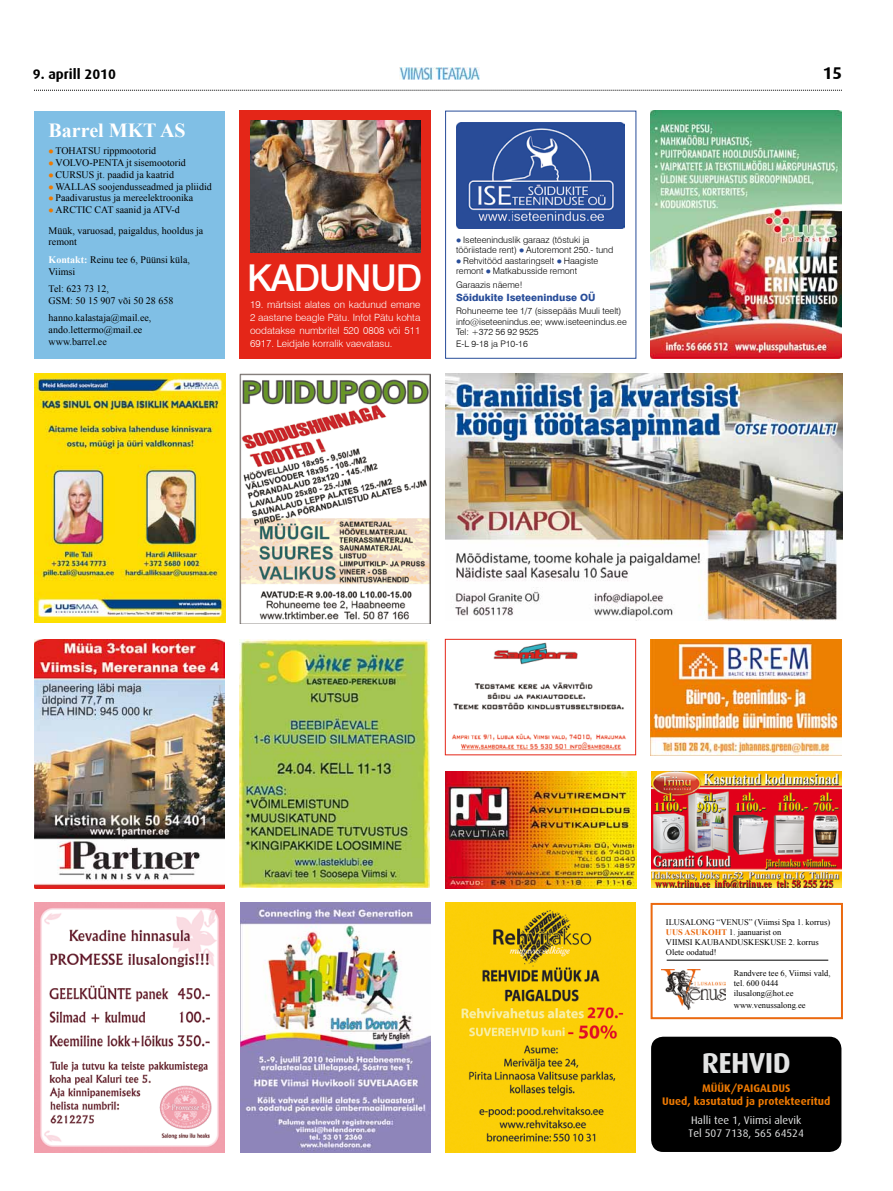
<style>
.page{position:relative;width:893px;height:1191px;background:#fff}
.page>*{position:absolute;margin:0;border:0;box-sizing:border-box;transform-origin:0 0}
.t1{font:500 37px "Swiss 721 BT";letter-spacing:-.03em;color:#fff}
.t2{font:700 29px "Dax";letter-spacing:-.02em;color:#e3e4e4}
.t3{font:700 20px "Times New Roman";color:#fff}
.t4{font:700 17px "Dax";color:#000}
.t5{font:700 14px "Dax";color:#000}
.t6{font:700 11px/13px "Dax";color:#ed7902;text-align:center}
.t7{font:11px/13px "Dax";color:#e3e4e4}
.t8{font:10px/17.5px "Times New Roman";color:#000}
.t9{font:300 10px/13px "Swiss 721 BT";color:#fff;text-align:justify}
.t10{font:800 10px "Swiss 721 BT";color:#284d99}
.t11{font:300 9px/10.5px "Swiss 721 BT";color:#000}
.t12{font:8.5px/10px "Times New Roman";color:#000}
.s1{color:#ed7902}
.s2{font-weight:700;color:#fff}
.s3{color:#284d99}
.s4{font-weight:700;color:#eb690f}
</style>
<div class="page">
<div style="left:240px;top:111px;width:191px;height:248px;background:#e42618"></div>
<svg style="left:34px;top:90px;width:808px;height:1px"></svg>
<img style="left:400px;top:68px;width:79px;height:11px">
<img style="left:445px;top:373px;width:398px;height:247px">
<img style="left:651px;top:111px;width:191px;height:248px">
<img style="left:457px;top:122px;width:167px;height:106px">
<div style="left:445px;top:111px;width:191px;height:248px;border:1px solid #284d99"></div>
<img style="left:239px;top:373px;width:192px;height:251px">
<img style="left:34px;top:373px;width:191px;height:250px">
<img style="left:240px;top:639px;width:190px;height:249px">
<img style="left:34px;top:639px;width:190px;height:249px">
<img style="left:34px;top:903px;width:190px;height:249px">
<img style="left:241px;top:903px;width:190px;height:249px">
<img style="left:445px;top:771px;width:191px;height:117px">
<img style="left:651px;top:771px;width:191px;height:117px">
<img style="left:452px;top:642px;width:174px;height:109px">
<div style="left:445px;top:639px;width:191px;height:116px;border:1px solid #e42618"></div>
<img style="left:651px;top:639px;width:191px;height:116px">
<div style="left:651px;top:903px;width:192px;height:116px;border:2px solid #eb690f"></div>
<img style="left:662px;top:969px;width:63px;height:40px">
<hr style="left:667px;top:960px;width:161px;height:1px;background:#000">
<div style="left:651px;top:1036px;width:190px;height:116px;background:#000;border-radius:12px"></div>
<div style="left:34px;top:111px;width:190px;height:247px;background:#80bfe5"></div>
<img style="left:250px;top:120px;width:170px;height:133px">
<img style="left:445px;top:903px;width:190px;height:249px">
<h3 class="t5" style="left:33px;top:66px;width:85px">9. aprill 2010</h3>
<h3 class="t4" style="left:823px;top:64px;width:21px">15</h3>
<h3 class="t3" style="left:49px;top:116px;width:139px">Barrel MKT AS</h3>
<p class="t8" style="left:49px;top:142px;width:109px"><span class="s1">●</span> TOHATSU rippmootorid</p>
<p class="t8" style="left:49px;top:154px;width:139px"><span class="s1">●</span> VOLVO-PENTA jt sisemootorid</p>
<p class="t8" style="left:49px;top:165px;width:127px"><span class="s1">●</span> CURSUS jt. paadid ja kaatrid</p>
<p class="t8" style="left:49px;top:177px;width:165px"><span class="s1">●</span> WALLAS soojendusseadmed ja pliidid</p>
<p class="t8" style="left:49px;top:189px;width:146px"><span class="s1">●</span> Paadivarustus ja mereelektroonika</p>
<p class="t8" style="left:49px;top:199px;width:156px;line-height:20.3px"><span class="s1">●</span> ARCTIC CAT saanid ja ATV-d<br>Müük, varuosad, paigaldus, hooldus ja</p>
<p class="t8" style="left:49px;top:233px;width:143px">remont<br><span class="s2">Kontakt:</span> Reinu tee 6, Püünsi küla,</p>
<p class="t8" style="left:49px;top:262px;width:62px">Viimsi<br>Tel: 623 73 12,</p>
<p class="t8" style="left:49px;top:292px;width:126px">GSM: 50 15 907 või 50 28 658 hanno.kalastaja@mail.ee,</p>
<p class="t8" style="left:49px;top:324px;width:95px;line-height:11.8px">ando.lettermo@mail.ee www.barrel.ee</p>
<h1 class="t1" style="left:247px;top:255px;width:177px">KADUNUD</h1>
<p class="t9" style="left:250px;top:297px;width:172px">19. märtsist alates on kadunud emane 2 aastane beagle Pätu. Infot Pätu kohta oodatakse numbritel 520 0808 või 511<br>6917. Leidjale korralik vaevatasu.</p>
<p class="t11" style="left:456px;top:234px;width:159px"><span class="s3">●</span> Iseteeninduslik garaaz (tõstuki ja tööriistade rent) <span class="s3">●</span> Autoremont 250.- tund</p>
<p class="t11" style="left:456px;top:255px;width:144px"><span class="s3">●</span> Rehvitööd aastaringselt <span class="s3">●</span> Haagiste remont <span class="s3">●</span> Matkabusside remont</p>
<p class="t11" style="left:456px;top:279px;width:68px">Garaazis näeme!</p>
<p class="t10" style="left:456px;top:291px;width:141px">Sõidukite Iseteeninduse OÜ</p>
<p class="t11" style="left:456px;top:306px;width:172px">Rohuneeme tee 1/7 (sissepääs Muuli teelt) info@iseteenindus.ee; www.iseteenindus.ee<br>Tel: +372 56 92 9525</p>
<p class="t11" style="left:456px;top:339px;width:73px">E-L 9-18 ja P10-16</p>
<p class="t12" style="left:666px;top:916px;width:166px">ILUSALONG “VENUS” (Viimsi Spa 1. korrus)<br><span class="s4">UUS ASUKOHT</span> 1. jaanuarist on<br>VIIMSI KAUBANDUSKESKUSE 2. korrus<br>Olete oodatud!</p>
<p class="t12" style="left:734px;top:968px;width:98px">Randvere tee 6, Viimsi vald, tel. 600 0444 ilusalong@hot.ee</p>
<p class="t12" style="left:734px;top:999px;width:73px">www.venussalong.ee</p>
<h2 class="t2" style="left:702px;top:1047px;width:90px">REHVID</h2>
<p class="t6" style="left:662px;top:1081px;width:169px">MÜÜK/PAIGALDUS<br>Uued, kasutatud ja protekteeritud</p>
<p class="t7" style="left:689px;top:1113px;width:117px">Halli tee 1, Viimsi alevik<br>Tel 507 7138, 565 64524</p>
</div>
